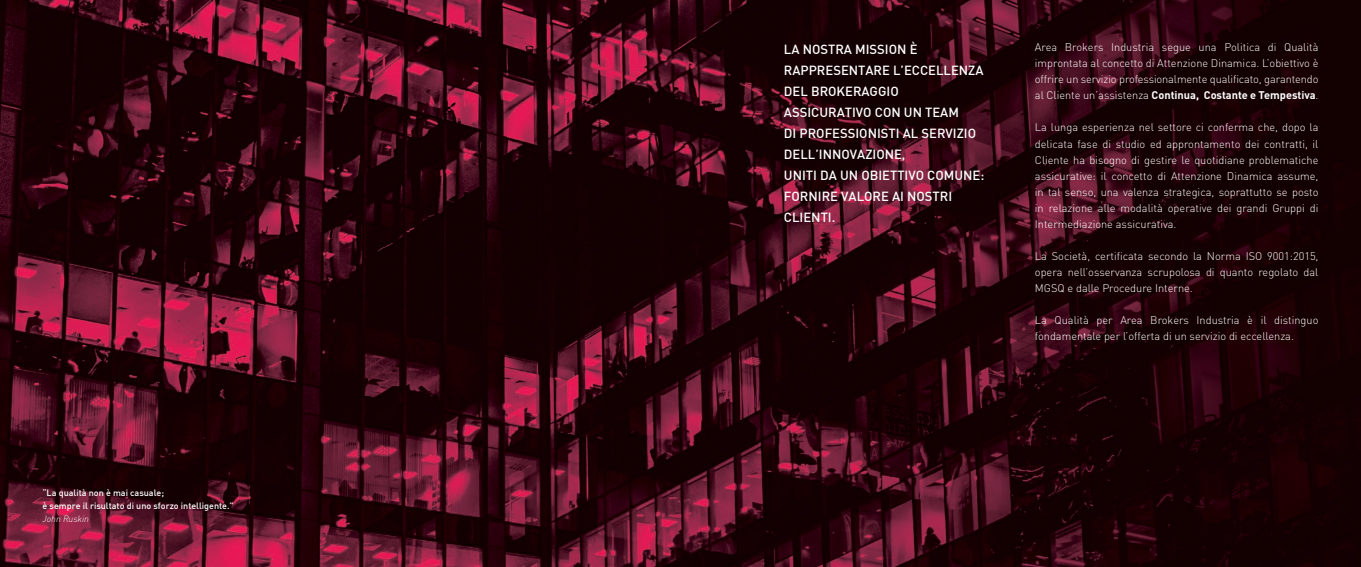
<style>
.page{position:relative;width:1361px;height:567px;background:#fff}
.page>*{position:absolute;margin:0;border:0;box-sizing:border-box;transform-origin:0 0}
.t1{font:500 13px/21px "DIN";color:#fff}
.t2{font:300 11px/16px "DIN";color:#fff;text-align:justify}
.t3{font:500 9px/13px "DIN";color:#fff}
.t4{font:italic 300 9px "DIN";color:#fff}
.s1{font-weight:700}
</style>
<div class="page">
<img style="left:0;top:0;width:1361px;height:567px">
<p class="t3" style="left:43px;top:486px;width:193px">“La qualità non è mai casuale;<br>è sempre il risultato di uno sforzo intelligente.”</p>
<p class="t4" style="left:43px;top:513px;width:48px">John Ruskin</p>
<p class="t1" style="left:784px;top:38px;width:202px">LA NOSTRA MISSION È<br>RAPPRESENTARE L’ECCELLENZA<br>DEL BROKERAGGIO<br>ASSICURATIVO CON UN TEAM<br>DI PROFESSIONISTI AL SERVIZIO<br>DELL’INNOVAZIONE,<br>UNITI DA UN OBIETTIVO COMUNE:<br>FORNIRE VALORE AI NOSTRI<br>CLIENTI.</p>
<p class="t2" style="left:1035px;top:39px;width:285px">Area Brokers Industria segue una Politica di Qualità improntata al concetto di Attenzione Dinamica. L’obiettivo è offrire un servizio professionalmente qualificato, garantendo al Cliente un’assistenza <span class="s1">Continua, Costante e Tempestiva</span>.</p>
<p class="t2" style="left:1035px;top:119px;width:285px">La lunga esperienza nel settore ci conferma che, dopo la delicata fase di studio ed approntamento dei contratti, il Cliente ha bisogno di gestire le quotidiane problematiche assicurative: il concetto di Attenzione Dinamica assume, in tal senso, una valenza strategica, soprattutto se posto in relazione alle modalità operative dei grandi Gruppi di Intermediazione assicurativa.</p>
<p class="t2" style="left:1035px;top:247px;width:285px">La Società, certificata secondo la Norma ISO 9001:2015, opera nell’osservanza scrupolosa di quanto regolato dal MGSQ e dalle Procedure Interne.</p>
<p class="t2" style="left:1035px;top:311px;width:285px">La Qualità per Area Brokers Industria è il distinguo fondamentale per l’offerta di un servizio di eccellenza.</p>
</div>
